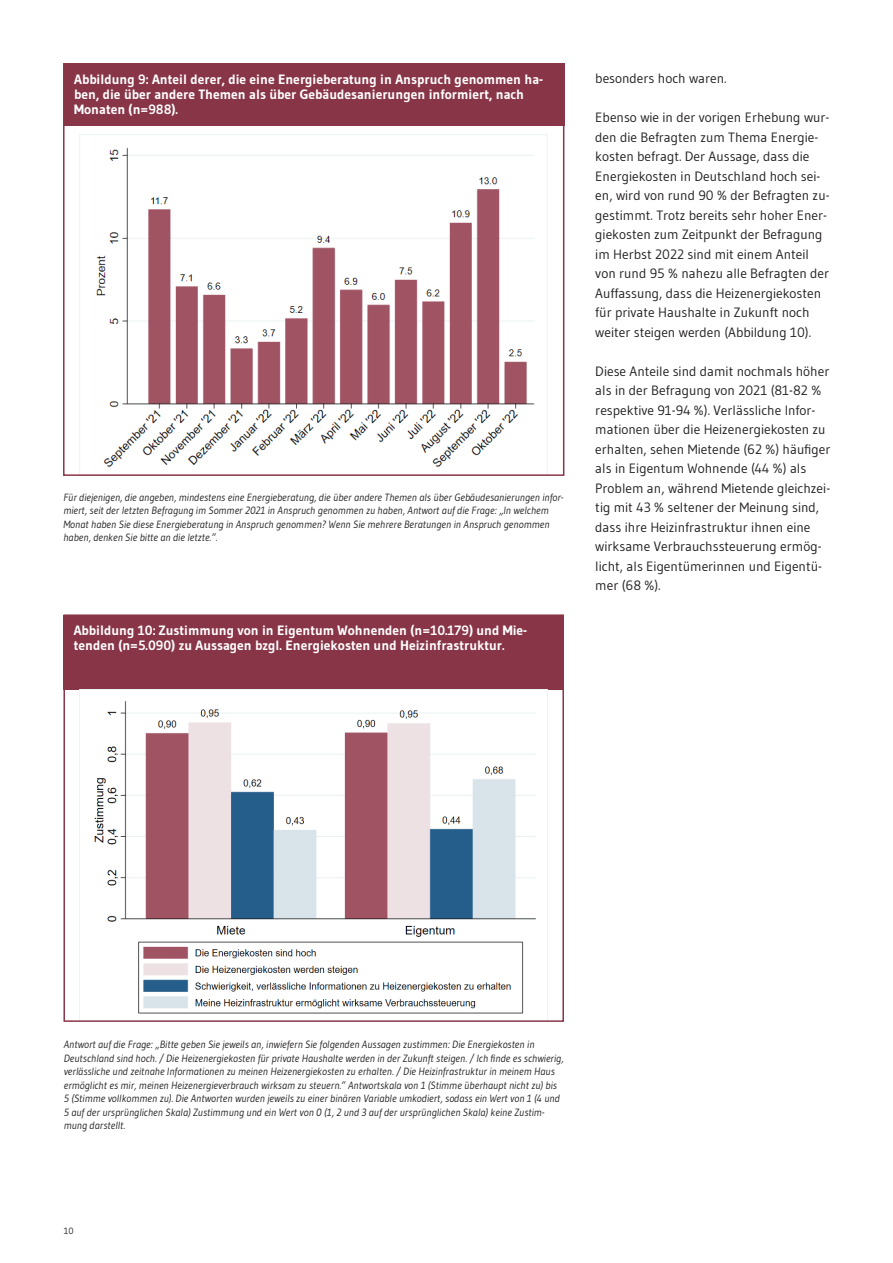
<style>
.page{position:relative;width:893px;height:1263px;background:#fff}
.page>*{position:absolute;margin:0;border:0;box-sizing:border-box;transform-origin:0 0}
.t1{font:13.5px/19.5px "Gudea";color:#231f20}
.t2{font:700 13.5px/15px "Gudea";color:#fff}
.t3{font:italic 10.5px/13.5px "Gudea";color:#231f20}
.t4{font:9px "Gudea";color:#231f20}
</style>
<div class="page">
<div style="left:64px;top:615px;width:500px;height:74px;background:#893548"></div>
<img style="left:80px;top:689px;width:467px;height:325px">
<div style="left:63px;top:614px;width:501px;height:408px;border:2px solid #893548"></div>
<div style="left:64px;top:64px;width:501px;height:62px;background:#893548"></div>
<img style="left:96px;top:147px;width:439px;height:320px">
<div style="left:63px;top:63px;width:501px;height:413px;border:2px solid #893548"></div>
<p class="t2" style="left:74px;top:71px;width:470px">Abbildung 9: Anteil derer, die eine Energieberatung in Anspruch genommen ha&shy;ben, die über andere Themen als über Gebäudesanierungen informiert, nach<br>Monaten (n=988).</p>
<p class="t3" style="left:63px;top:490px;width:502px">Für diejenigen, die angeben, mindestens eine Energieberatung, die über andere Themen als über Gebäudesanierungen infor&shy;miert, seit der letzten Befragung im Sommer 2021 in Anspruch genommen zu haben, Antwort auf die Frage: „In welchem Monat haben Sie diese Energieberatung in Anspruch genommen? Wenn Sie mehrere Beratungen in Anspruch genommen haben, denken Sie bitte an die letzte.“.</p>
<p class="t2" style="left:74px;top:623px;width:455px">Abbildung 10: Zustimmung von in Eigentum Wohnenden (n=10.179) und Mie&shy;tenden (n=5.090) zu Aussagen bzgl. Energiekosten und Heizinfrastruktur.</p>
<p class="t1" style="left:595px;top:69px;width:133px">besonders hoch waren.</p>
<p class="t1" style="left:595px;top:108px;width:236px">Ebenso wie in der vorigen Erhebung wur&shy;den die Befragten zum Thema Energie&shy;kosten befragt. Der Aussage, dass die Energiekosten in Deutschland hoch sei&shy;en, wird von rund 90 % der Befragten zu&shy;gestimmt. Trotz bereits sehr hoher Ener&shy;giekosten zum Zeitpunkt der Befragung im Herbst 2022 sind mit einem Anteil von rund 95 % nahezu alle Befragten der Auffassung, dass die Heizenergiekosten für private Haushalte in Zukunft noch weiter steigen werden (Abbildung 10).</p>
<p class="t1" style="left:595px;top:361px;width:237px">Diese Anteile sind damit nochmals höher als in der Befragung von 2021 (81-82 % respektive 91-94 %). Verlässliche Infor&shy;mationen über die Heizenergiekosten zu erhalten, sehen Mietende (62 %) häufiger als in Eigentum Wohnende (44 %) als Problem an, während Mietende gleichzei&shy;tig mit 43 % seltener der Meinung sind, dass ihre Heizinfrastruktur ihnen eine wirksame Verbrauchssteuerung ermög&shy;licht, als Eigentümerinnen und Eigentü&shy;mer (68 %).</p>
<p class="t3" style="left:64px;top:1038px;width:501px">Antwort auf die Frage: „Bitte geben Sie jeweils an, inwiefern Sie folgenden Aussagen zustimmen: Die Energiekosten in Deutschland sind hoch. / Die Heizenergiekosten für private Haushalte werden in der Zukunft steigen. / Ich finde es schwierig, verlässliche und zeitnahe Informationen zu meinen Heizenergiekosten zu erhalten. / Die Heizinfrastruktur in meinem Haus ermöglicht es mir, meinen Heizenergieverbrauch wirksam zu steuern.“ Antwortskala von 1 (Stimme überhaupt nicht zu) bis 5 (Stimme vollkommen zu). Die Antworten wurden jeweils zu einer binären Variable umkodiert, sodass ein Wert von 1 (4 und 5 auf der ursprünglichen Skala) Zustimmung und ein Wert von 0 (1, 2 und 3 auf der ursprünglichen Skala) keine Zustim&shy;mung darstellt.</p>
<p class="t4" style="left:64px;top:1225px;width:11px">10</p>
</div>
